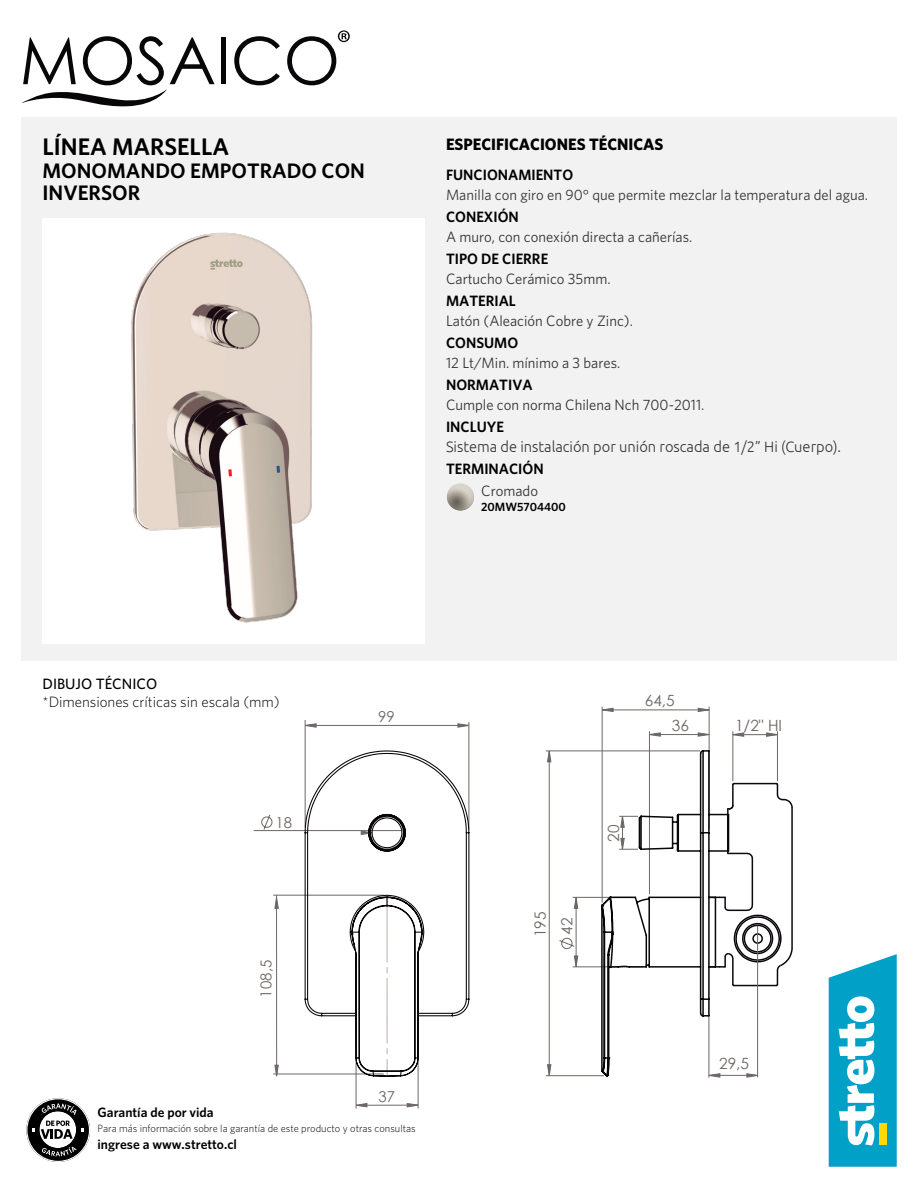
<style>
.page{position:relative;width:918px;height:1188px;background:#fff}
.page>*{position:absolute;margin:0;border:0;box-sizing:border-box;transform-origin:0 0}
.t1{font:600 24px "Whitney";color:#000}
.t2{font:600 21px/22.5px "Whitney";color:#000}
.t3{font:700 16.5px "Whitney";color:#000}
.t4{font:15.45px/24.6px "Century Gothic";color:#6d6765}
.t5{font:15px "Whitney";color:#333}
.t6{font:15px "Whitney";color:#333}
.t7{font:300 15px "Ubuntu";color:#333}
.t8{font:15px "Whitney Semibold SC";color:#000}
.t9{font:600 15px "Whitney";color:#000}
.t10{font:300 15px "Whitney";color:#000}
.t11{font:500 15px "Whitney";color:#000}
.t12{font:15px "Century Gothic";color:#6d6765}
.t13{font:600 13.5px "Whitney";color:#000}
.t14{font:600 12px "Whitney";color:#000}
.t15{font:300 10.5px "Whitney";color:#000}
</style>
<div class="page">
<div style="left:21px;top:117px;width:876px;height:543px;background:#f2f2f2"></div>
<div style="left:42px;top:218px;width:383px;height:425px;background:#fff"></div>
<svg style="left:22px;top:36px;width:193px;height:71px"></svg>
<div style="left:221px;top:37px;width:5px;height:47px;background:#090609"></div>
<svg style="left:234px;top:36px;width:46px;height:49px"></svg>
<svg style="left:287px;top:30px;width:63px;height:55px"></svg>
<svg style="left:447px;top:483px;width:27px;height:27px"></svg>
<svg style="left:26px;top:1098px;width:64px;height:64px"></svg>
<svg style="left:829px;top:954px;width:68px;height:213px"></svg>
<svg style="left:261px;top:814px;width:12px;height:16px"></svg>
<svg style="left:457px;top:723px;width:12px;height:5px"></svg>
<hr style="left:273px;top:1074px;width:111px;height:1px;background:#6d6765">
<hr style="left:273px;top:895px;width:111px;height:1px;background:#6d6765">
<hr style="left:254px;top:830px;width:118px;height:1px;background:#6d6765">
<hr style="left:305px;top:725px;width:164px;height:1px;background:#6d6765">
<hr style="left:469px;top:722px;width:1px;height:107px;background:#6d6765">
<hr style="left:305px;top:720px;width:1px;height:107px;background:#6d6765">
<hr style="left:418px;top:1061px;width:1px;height:48px;background:#6d6765">
<hr style="left:356px;top:1061px;width:1px;height:48px;background:#6d6765">
<svg style="left:274px;top:896px;width:5px;height:181px"></svg>
<svg style="left:304px;top:723px;width:13px;height:5px"></svg>
<svg style="left:355px;top:1103px;width:64px;height:5px"></svg>
<svg style="left:304px;top:750px;width:166px;height:327px"></svg>
<svg style="left:559px;top:937px;width:16px;height:12px"></svg>
<hr style="left:733px;top:734px;width:44px;height:1px;background:#6d6765">
<hr style="left:733px;top:731px;width:1px;height:50px;background:#6d6765">
<hr style="left:777px;top:731px;width:1px;height:50px;background:#6d6765">
<hr style="left:602px;top:710px;width:107px;height:1px;background:#6d6765">
<hr style="left:602px;top:707px;width:1px;height:196px;background:#6d6765">
<hr style="left:709px;top:707px;width:1px;height:122px;background:#6d6765">
<hr style="left:649px;top:734px;width:60px;height:1px;background:#6d6765">
<hr style="left:649px;top:731px;width:1px;height:163px;background:#6d6765">
<hr style="left:576px;top:897px;width:1px;height:70px;background:#6d6765">
<hr style="left:573px;top:967px;width:70px;height:1px;background:#6d6765">
<hr style="left:573px;top:897px;width:59px;height:1px;background:#6d6765">
<hr style="left:549px;top:751px;width:1px;height:325px;background:#6d6765">
<hr style="left:546px;top:1075px;width:58px;height:1px;background:#6d6765">
<hr style="left:546px;top:751px;width:154px;height:1px;background:#6d6765">
<svg style="left:732px;top:732px;width:12px;height:5px"></svg>
<svg style="left:766px;top:732px;width:11px;height:5px"></svg>
<svg style="left:601px;top:707px;width:13px;height:5px"></svg>
<svg style="left:697px;top:707px;width:13px;height:5px"></svg>
<svg style="left:697px;top:732px;width:13px;height:5px"></svg>
<svg style="left:650px;top:732px;width:11px;height:5px"></svg>
<svg style="left:573px;top:955px;width:6px;height:13px"></svg>
<svg style="left:573px;top:896px;width:6px;height:13px"></svg>
<svg style="left:547px;top:1064px;width:5px;height:13px"></svg>
<svg style="left:547px;top:750px;width:5px;height:13px"></svg>
<svg style="left:600px;top:749px;width:193px;height:329px"></svg>
<img style="left:131px;top:232px;width:182px;height:391px">
<h1 class="t1" style="left:43px;top:133px;width:188px">LÍNEA MARSELLA</h1>
<h2 class="t2" style="left:43px;top:159px;width:324px">MONOMANDO EMPOTRADO CON<br>INVERSOR</h2>
<p class="t3" style="left:446px;top:134px;width:219px">ESPECIFICACIONES TÉCNICAS</p>
<p class="t9" style="left:446px;top:166px;width:129px">FUNCIONAMIENTO</p>
<p class="t6" style="left:446px;top:185px;width:424px">Manilla con giro en 90° que permite mezclar la temperatura del agua.</p>
<p class="t9" style="left:446px;top:208px;width:74px">CONEXIÓN</p>
<p class="t5" style="left:446px;top:227px;width:248px">A muro, con conexión directa a cañerías.</p>
<p class="t9" style="left:446px;top:250px;width:104px">TIPO DE CIERRE</p>
<p class="t5" style="left:446px;top:269px;width:166px">Cartucho Cerámico 35mm.</p>
<p class="t8" style="left:446px;top:292px;width:71px">MATERIAL</p>
<p class="t5" style="left:446px;top:311px;width:188px">Latón (Aleación Cobre y Zinc).</p>
<p class="t8" style="left:446px;top:334px;width:74px">CONSUMO</p>
<p class="t5" style="left:446px;top:353px;width:176px">12 Lt/Min. mínimo a 3 bares.</p>
<p class="t8" style="left:446px;top:376px;width:88px">NORMATIVA</p>
<p class="t5" style="left:446px;top:395px;width:260px">Cumple con norma Chilena Nch 700-2011.</p>
<p class="t8" style="left:446px;top:418px;width:59px">INCLUYE</p>
<p class="t7" style="left:446px;top:437px;width:397px">Sistema de instalación por unión roscada de 1/2” Hi (Cuerpo).</p>
<p class="t8" style="left:446px;top:460px;width:99px">TERMINACIÓN</p>
<p class="t5" style="left:481px;top:482px;width:58px">Cromado</p>
<p class="t14" style="left:481px;top:500px;width:86px">20MW5704400</p>
<p class="t11" style="left:43px;top:675px;width:116px">DIBUJO TÉCNICO</p>
<p class="t10" style="left:43px;top:693px;width:239px">*Dimensiones críticas sin escala (mm)</p>
<p class="t12" style="left:275px;top:812px;width:18px">18</p>
<p class="t12" style="left:256px;top:998px;width:40px;rotate:-90deg">5, 801</p>
<p class="t12" style="left:378px;top:706px;width:18px">99</p>
<p class="t12" style="left:378px;top:1086px;width:18px">37</p>
<p class="t13" style="left:98px;top:1105px;width:118px">Garantía de por vida</p>
<p class="t15" style="left:98px;top:1123px;width:320px">Para más información sobre la garantía de este producto y otras consultas</p>
<p class="t13" style="left:98px;top:1136px;width:141px">ingrese a www.stretto.cl</p>
<p class="t4" style="left:672px;top:688px;width:19px;text-indent:-27px">64,5<br>36</p>
<p class="t4" style="left:528px;top:937px;width:27px;rotate:-90deg">195</p>
<p class="t4" style="left:555px;top:935px;width:19px;rotate:-90deg">42</p>
<p class="t4" style="left:601px;top:842px;width:19px;rotate:-90deg">20</p>
<p class="t4" style="left:735px;top:713px;width:48px">1/2" HI</p>
<p class="t4" style="left:719px;top:1050px;width:31px">29,5</p>
</div>
